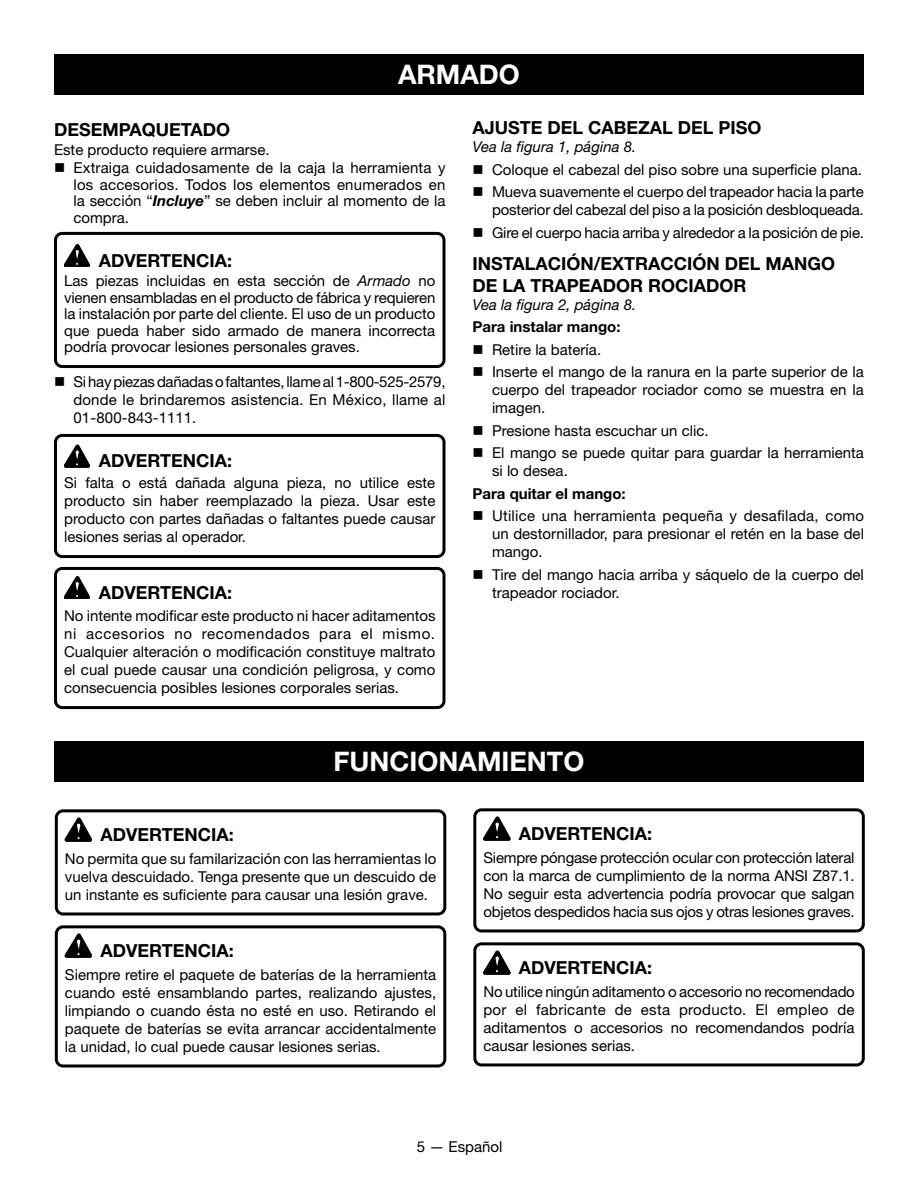
<style>
.page{position:relative;width:918px;height:1188px;background:#fff}
.page>*{position:absolute;margin:0;border:0;box-sizing:border-box;transform-origin:0 0}
.HEADING{font:700 27px "Helvetica Neue LT Std";color:#fff}
.Warning{font:700 18px "Helvetica Neue LT Std";color:#000}
.Heading_2_no_space{font:700 18px/21.6px "Helvetica Neue LT Std";color:#000}
.Heading_2{font:700 18px "Helvetica Neue LT Std";color:#000}
.Warning_text{font:15px/18px "Helvetica Neue LT Std";color:#000;text-align:justify}
.See_figure{font:italic 15px "Helvetica Neue LT Std";color:#000}
.Body_text_subhead{font:700 15px "Helvetica Neue LT Std";color:#000}
.Body_text{font:15px "Helvetica Neue LT Std";color:#000}
.s1{font-weight:700;font-style:italic}
.s2{font-style:italic}
</style>
<div class="page">
<div style="left:54px;top:54px;width:810px;height:41px;background:#000"></div>
<div style="left:54px;top:741px;width:810px;height:41px;background:#000"></div>
<div style="left:55px;top:809px;width:391px;height:106px;border:3px solid #000;border-radius:7px"></div>
<div style="left:55px;top:925px;width:391px;height:142px;border:3px solid #000;border-radius:7px"></div>
<svg style="left:65px;top:818px;width:27px;height:23px"></svg>
<svg style="left:65px;top:934px;width:27px;height:23px"></svg>
<div style="left:473px;top:808px;width:392px;height:124px;border:3px solid #000;border-radius:7px"></div>
<div style="left:473px;top:942px;width:392px;height:124px;border:3px solid #000;border-radius:7px"></div>
<svg style="left:483px;top:817px;width:27px;height:23px"></svg>
<svg style="left:483px;top:951px;width:27px;height:23px"></svg>
<div style="left:54px;top:232px;width:392px;height:136px;border:3px solid #000;border-radius:7px"></div>
<div style="left:54px;top:434px;width:392px;height:124px;border:3px solid #000;border-radius:7px"></div>
<div style="left:54px;top:567px;width:392px;height:142px;border:3px solid #000;border-radius:7px"></div>
<svg style="left:64px;top:244px;width:26px;height:23px"></svg>
<svg style="left:64px;top:445px;width:26px;height:22px"></svg>
<svg style="left:64px;top:576px;width:26px;height:23px"></svg>
<p class="HEADING" style="left:398px;top:58px;width:123px">ARMADO</p>
<p class="Heading_2" style="left:54px;top:118px;width:178px">DESEMPAQUETADO</p>
<p class="Body_text" style="left:54px;top:140px;width:217px">Este producto requiere armarse.</p>
<p class="Warning_text" style="left:74px;top:159px;width:374px;line-height:16.5px">Extraiga cuidadosamente de la caja la herramienta y los accesorios. Todos los elementos enumerados en la sección “<span class="s1">Incluye</span>” se deben incluir al momento de la compra.</p>
<p class="Warning" style="left:99px;top:249px;width:135px">ADVERTENCIA:</p>
<p class="Warning_text" style="left:64px;top:272px;width:373px;line-height:16.5px">Las piezas incluidas en esta sección de <span class="s2">Armado</span> no vienen ensambladas en el producto de fábrica y requieren la instalación por parte del cliente. El uso de un producto que pueda haber sido armado de manera incorrecta podría provocar lesiones personales graves.</p>
<p class="Warning_text" style="left:73px;top:373px;width:374px">Si hay piezas dañadas o faltantes, llame al 1-800-525-2579, donde le brindaremos asistencia. En México, llame al 01-800-843-1111.</p>
<p class="Warning" style="left:99px;top:450px;width:135px">ADVERTENCIA:</p>
<p class="Warning_text" style="left:64px;top:473px;width:373px">Si falta o está dañada alguna pieza, no utilice este producto sin haber reemplazado la pieza. Usar este producto con partes dañadas o faltantes puede causar lesiones serias al operador.</p>
<p class="Warning" style="left:99px;top:581px;width:135px">ADVERTENCIA:</p>
<p class="Warning_text" style="left:64px;top:606px;width:373px">No intente modificar este producto ni hacer aditamentos ni accesorios no recomendados para el mismo.<br>Cualquier alteración o modificación constituye maltrato el cual puede causar una condición peligrosa, y como consecuencia posibles lesiones corporales serias.</p>
<p class="Heading_2_no_space" style="left:472px;top:117px;width:291px">AJUSTE DEL CABEZAL DEL PISO</p>
<p class="See_figure" style="left:472px;top:138px;width:165px">Vea la figura 1, página 8.</p>
<p class="Warning_text" style="left:492px;top:160px;width:372px">Coloque el cabezal del piso sobre una superficie plana.</p>
<p class="Warning_text" style="left:492px;top:183px;width:373px">Mueva suavemente el cuerpo del trapeador hacia la parte posterior del cabezal del piso a la posición desbloqueada.</p>
<p class="Warning_text" style="left:492px;top:223px;width:374px">Gire el cuerpo hacia arriba y alrededor a la posición de pie.</p>
<p class="Heading_2_no_space" style="left:472px;top:252px;width:364px">INSTALACIÓN/EXTRACCIÓN DEL MANGO<br>DE LA TRAPEADOR ROCIADOR</p>
<p class="See_figure" style="left:472px;top:295px;width:165px">Vea la figura 2, página 8.</p>
<p class="Body_text_subhead" style="left:472px;top:318px;width:150px">Para instalar mango:</p>
<p class="Warning_text" style="left:492px;top:340px;width:111px">Retire la batería.</p>
<p class="Warning_text" style="left:492px;top:362px;width:374px">Inserte el mango de la ranura en la parte superior de la cuerpo del trapeador rociador como se muestra en la imagen.</p>
<p class="Warning_text" style="left:492px;top:421px;width:218px">Presione hasta escuchar un clic.</p>
<p class="Warning_text" style="left:492px;top:443px;width:374px">El mango se puede quitar para guardar la herramienta si lo desea.</p>
<p class="Body_text_subhead" style="left:472px;top:484px;width:155px">Para quitar el mango:</p>
<p class="Warning_text" style="left:492px;top:506px;width:374px">Utilice una herramienta pequeña y desafilada, como un destornillador, para presionar el retén en la base del mango.</p>
<p class="Warning_text" style="left:492px;top:565px;width:373px">Tire del mango hacia arriba y sáquelo de la cuerpo del trapeador rociador.</p>
<p class="HEADING" style="left:334px;top:745px;width:252px">FUNCIONAMIENTO</p>
<p class="Warning" style="left:100px;top:824px;width:135px">ADVERTENCIA:</p>
<p class="Warning_text" style="left:65px;top:849px;width:373px">No permita que su familarización con las herramientas lo vuelva descuidado. Tenga presente que un descuido de un instante es suficiente para causar una lesión grave.</p>
<p class="Warning" style="left:100px;top:940px;width:135px">ADVERTENCIA:</p>
<p class="Warning_text" style="left:65px;top:965px;width:373px">Siempre retire el paquete de baterías de la herramienta cuando esté ensamblando partes, realizando ajustes, limpiando o cuando ésta no esté en uso. Retirando el paquete de baterías se evita arrancar accidentalmente la unidad, lo cual puede causar lesiones serias.</p>
<p class="Warning" style="left:519px;top:823px;width:135px">ADVERTENCIA:</p>
<p class="Warning_text" style="left:483px;top:848px;width:373px">Siempre póngase protección ocular con protección lateral con la marca de cumplimiento de la norma ANSI Z87.1.<br>No seguir esta advertencia podría provocar que salgan objetos despedidos hacia sus ojos y otras lesiones graves.</p>
<p class="Warning" style="left:519px;top:957px;width:135px">ADVERTENCIA:</p>
<p class="Warning_text" style="left:483px;top:982px;width:373px">No utilice ningún aditamento o accesorio no recomendado por el fabricante de esta producto. El empleo de aditamentos o accesorios no recomendandos podría causar lesiones serias.</p>
<p class="Warning_text" style="left:417px;top:1138px;width:87px">5 — Español</p>
</div>
